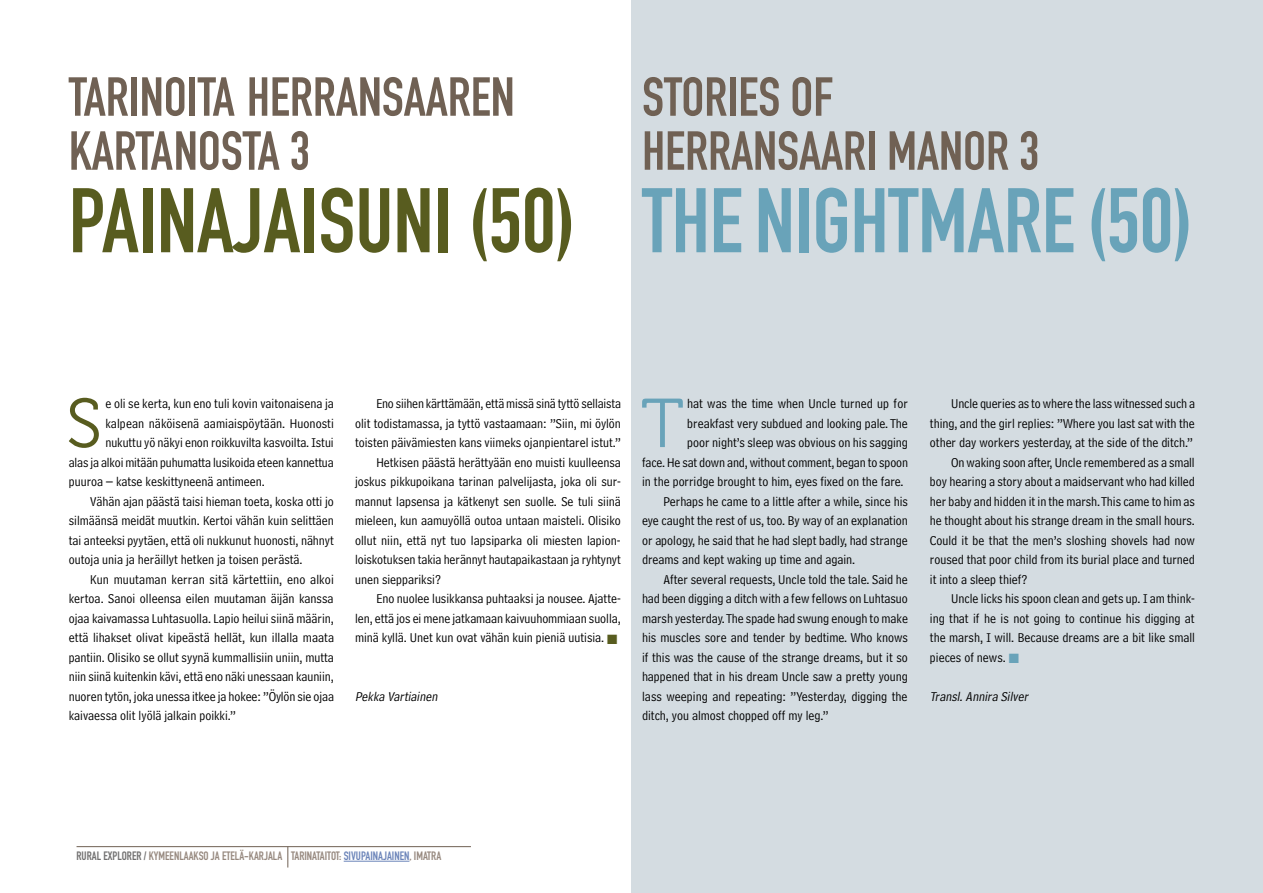
<style>
.page{position:relative;width:1263px;height:893px;background:#fff}
.page>*{position:absolute;margin:0;border:0;box-sizing:border-box;transform-origin:0 0}
.Otsikko{font:700 90px "DIN Condensed";color:#585c1f}
.Otsikko-2{font:700 90px "DIN Condensed";letter-spacing:-.005em;color:#69a3b9}
.leipis_Angi{font:69px "Museo 300";color:#585c1f}
.leipis_Angi_Eng{font:69px "Museo 300";color:#69a3b9}
.Otsikko-3{font:700 54px "DIN Condensed";color:#706154}
.leipis_sis_suomi{font:13.5px/19.5px "Bell Centennial Address";color:#000;text-align:justify}
.leipis_sis_Eng{font:13.5px/19.5px "Bell Centennial Address";color:#000;text-align:justify}
.leipis_Angi-2{font:13.5px "Bell Centennial Address";color:#000}
.leipis_Angi_Eng-2{font:13.5px "Bell Centennial Address";color:#000}
.leipis_ensirivi_Eng{font:italic 13.5px "Bell Centennial Address";color:#000}
.leipis_ensirivi{font:italic 13.5px "Bell Centennial Address";color:#000}
.t1{font:700 12px "DIN Condensed";color:#96887e}
.s1{color:#585c1f}
.s2{color:#69a3b9}
.s3{color:#706f6f}
.s4{color:#6b84b9}
</style>
<div class="page">
<div style="left:631px;top:0;width:632px;height:893px;background:#d4dce1"></div>
<hr style="left:344px;top:861px;width:65px;height:1px;background:#6b84b9">
<hr style="left:77px;top:846px;width:394px;height:1px;background:#706154">
<svg style="left:287px;top:847px;width:1px;height:20px"></svg>
<p class="Otsikko-3" style="left:69px;top:60px;width:447px">TARINOITA HERRANSAAREN</p>
<p class="Otsikko-3" style="left:69px;top:114px;width:242px">KARTANOSTA 3</p>
<p class="Otsikko" style="left:69px;top:160px;width:508px">PAINAJAISUNI (50)</p>
<p class="Otsikko-3" style="left:642px;top:60px;width:193px">STORIES OF</p>
<p class="Otsikko-3" style="left:642px;top:114px;width:399px">HERRANSAARI MANOR 3</p>
<p class="Otsikko-2" style="left:642px;top:160px;width:552px">THE NIGHTMARE (50)</p>
<p class="leipis_Angi" style="left:66px;top:386px;width:37px">S</p>
<p class="leipis_Angi-2" style="left:105px;top:396px;width:230px">e oli se kerta, kun eno tuli kovin vaitonaisena ja</p>
<p class="leipis_Angi-2" style="left:105px;top:415px;width:230px">kalpean näköisenä aamiaispöytään. Huonosti</p>
<p class="leipis_Angi-2" style="left:105px;top:435px;width:230px">nukuttu yö näkyi enon roikkuvilta kasvoilta. Istui</p>
<p class="leipis_Angi-2" style="left:69px;top:454px;width:266px">alas ja alkoi mitään puhumatta lusikoida eteen kannettua</p>
<p class="leipis_Angi-2" style="left:69px;top:474px;width:198px">puuroa – katse keskittyneenä antimeen.</p>
<p class="leipis_sis_suomi" style="left:69px;top:491px;width:267px;text-indent:21px">Vähän ajan päästä taisi hieman toeta, koska otti jo silmäänsä meidät muutkin. Kertoi vähän kuin selittäen tai anteeksi pyytäen, että oli nukkunut huonosti, nähnyt outoja unia ja heräillyt hetken ja toisen perästä.</p>
<p class="leipis_sis_suomi" style="left:69px;top:569px;width:267px;text-indent:21px">Kun muutaman kerran sitä kärtettiin, eno alkoi kertoa. Sanoi olleensa eilen muutaman äijän kanssa ojaa kaivamassa Luhtasuolla. Lapio heilui siinä määrin, että lihakset olivat kipeästä hellät, kun illalla maata pantiin. Olisiko se ollut syynä kummallisiin uniin, mutta niin siinä kuitenkin kävi, että eno näki unessaan kauniin, nuoren tytön, joka unessa itkee ja hokee: ”Öylön sie ojaa kaivaessa olit lyölä jalkain poikki.”</p>
<p class="leipis_sis_suomi" style="left:355px;top:394px;width:267px;text-indent:21px">Eno siihen kärttämään, että missä sinä tyttö sellaista olit todistamassa, ja tyttö vastaamaan: ”Siin, mi öylön toisten päivämiesten kans viimeks ojanpientarel istut.”</p>
<p class="leipis_sis_suomi" style="left:355px;top:452px;width:267px;text-indent:21px">Hetkisen päästä herättyään eno muisti kuulleensa joskus pikkupoikana tarinan palvelijasta, joka oli sur&shy;mannut lapsensa ja kätkenyt sen suolle. Se tuli siinä mieleen, kun aamuyöllä outoa untaan maisteli. Olisiko ollut niin, että nyt tuo lapsiparka oli miesten lapion&shy;loiskotuksen takia herännyt hautapaikastaan ja ryhtynyt unen sieppariksi?</p>
<p class="leipis_sis_suomi" style="left:355px;top:589px;width:267px;text-indent:21px">Eno nuolee lusikkansa puhtaaksi ja nousee. Ajatte&shy;len, että jos ei mene jatkamaan kaivuuhommiaan suolla, minä kyllä. Unet kun ovat vähän kuin pieniä uutisia. <span class="s1">■</span></p>
<p class="leipis_ensirivi" style="left:355px;top:688px;width:87px">Pekka Vartiainen</p>
<p class="leipis_Angi_Eng" style="left:641px;top:386px;width:44px">T</p>
<p class="leipis_Angi_Eng-2" style="left:687px;top:396px;width:222px">hat was the time when Uncle turned up for</p>
<p class="leipis_Angi_Eng-2" style="left:687px;top:415px;width:222px">breakfast very subdued and looking pale. The</p>
<p class="leipis_Angi_Eng-2" style="left:687px;top:435px;width:222px">poor night’s sleep was obvious on his sagging</p>
<p class="leipis_Angi_Eng-2" style="left:642px;top:454px;width:267px">face. He sat down and, without comment, began to spoon</p>
<p class="leipis_Angi_Eng-2" style="left:642px;top:474px;width:263px">in the porridge brought to him, eyes fixed on the fare.</p>
<p class="leipis_sis_Eng" style="left:642px;top:491px;width:267px;text-indent:21px">Perhaps he came to a little after a while, since his eye caught the rest of us, too. By way of an explanation or apology, he said that he had slept badly, had strange dreams and kept waking up time and again.</p>
<p class="leipis_sis_Eng" style="left:642px;top:569px;width:267px;text-indent:21px">After several requests, Uncle told the tale. Said he had been digging a ditch with a few fellows on Luhtasuo marsh yesterday. The spade had swung enough to make his muscles sore and tender by bedtime. Who knows if this was the cause of the strange dreams, but it so happened that in his dream Uncle saw a pretty young lass weeping and repeating: ”Yesterday, digging the ditch, you almost chopped off my leg.”</p>
<p class="leipis_sis_Eng" style="left:930px;top:394px;width:267px;text-indent:21px">Uncle queries as to where the lass witnessed such a thing, and the girl replies: ”Where you last sat with the other day workers yesterday, at the side of the ditch.”</p>
<p class="leipis_sis_Eng" style="left:930px;top:452px;width:267px;text-indent:21px">On waking soon after, Uncle remembered as a small boy hearing a story about a maidservant who had killed her baby and hidden it in the marsh. This came to him as he thought about his strange dream in the small hours.<br>Could it be that the men’s sloshing shovels had now roused that poor child from its burial place and turned it into a sleep thief?</p>
<p class="leipis_sis_Eng" style="left:930px;top:589px;width:267px;text-indent:21px">Uncle licks his spoon clean and gets up. I am think&shy;ing that if he is not going to continue his digging at the marsh, I will. Because dreams are a bit like small pieces of news. <span class="s2">■</span></p>
<p class="leipis_ensirivi_Eng" style="left:930px;top:688px;width:103px">Transl.Annira Silver</p>
<p class="t1" style="left:77px;top:848px;width:366px"><span class="s3">RURAL EXPLORER /</span> KYMEENLAAKSO JA ETELÄ-KARJALA TARINATAITOT: <span class="s4">SIVUPAINAJAINEN</span>, IMATRA</p>
</div>
